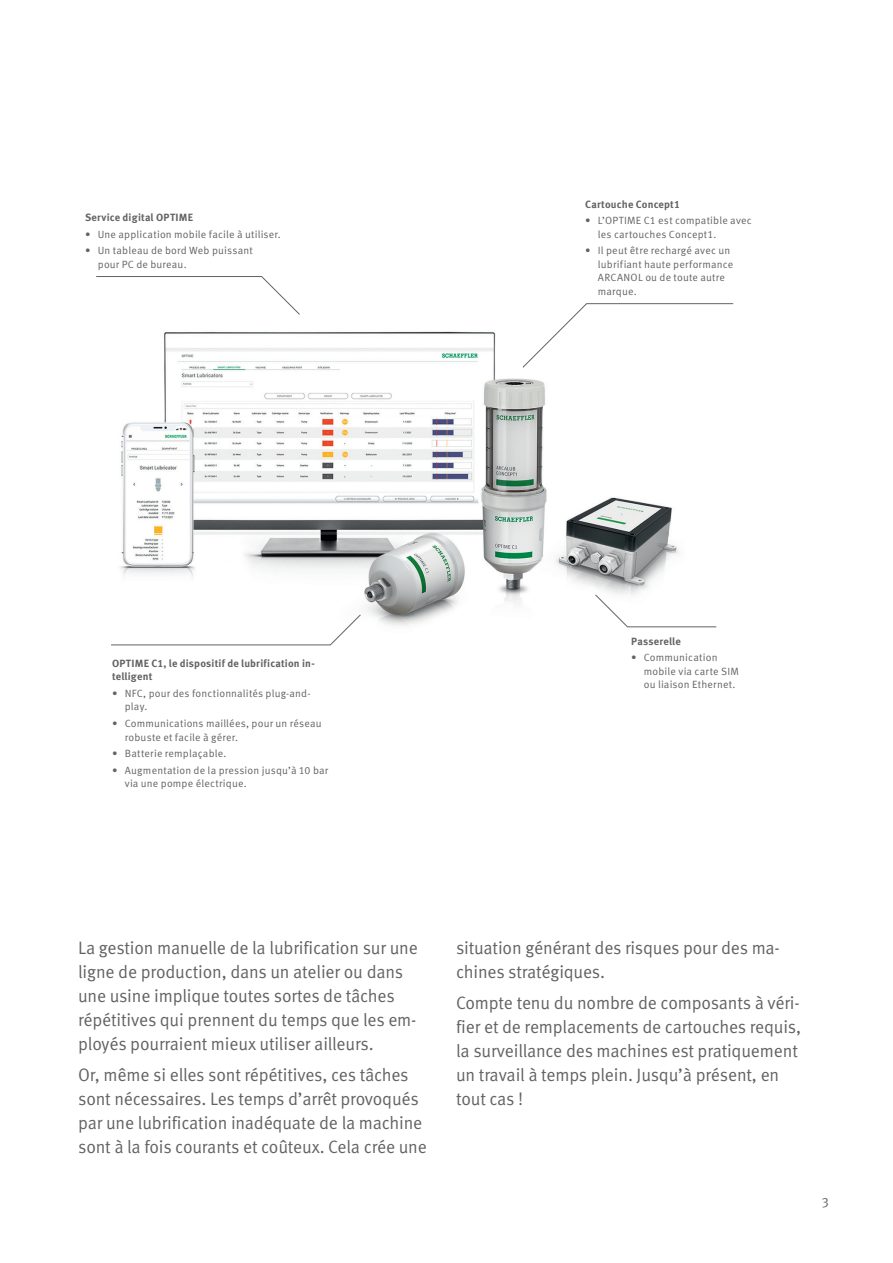
<style>
.page{position:relative;width:893px;height:1263px;background:#fff}
.page>*{position:absolute;margin:0;border:0;box-sizing:border-box;transform-origin:0 0}
.Subline__16pt_19pt{font:18px/24px "Schaeffler Meta";letter-spacing:-.01em;color:#636366}
.t1{font:13.5px "Schaeffler Meta";color:#636366}
.t2{font:10.5px/13.5px "Schaeffler Meta";letter-spacing:.015em;color:#636366}
.Caption_1__7pt_9pt{font:700 10.5px/13.5px "Schaeffler Meta";letter-spacing:.015em;color:#636366}
</style>
<div class="page">
<img style="left:120px;top:331px;width:585px;height:297px">
<svg style="left:111px;top:614px;width:250px;height:31px"></svg>
<svg style="left:595px;top:594px;width:122px;height:33px"></svg>
<svg style="left:96px;top:276px;width:204px;height:39px"></svg>
<svg style="left:522px;top:303px;width:212px;height:65px"></svg>
<p class="Caption_1__7pt_9pt" style="left:85px;top:211px;width:110px">Service digital OPTIME</p>
<p class="t2" style="left:85px;top:227px;width:197px">• Une application mobile facile à utiliser.</p>
<p class="t2" style="left:98px;top:244px;width:156px;text-indent:-13px">• Un tableau de bord Web puissant pour PC de bureau.</p>
<p class="Caption_1__7pt_9pt" style="left:585px;top:197px;width:97px">Cartouche Concept1</p>
<p class="t2" style="left:598px;top:214px;width:155px;text-indent:-13px">• L’OPTIME C1 est compatible avec les cartouches Concept1.</p>
<p class="t2" style="left:598px;top:244px;width:137px;text-indent:-13px">• Il peut être rechargé avec un lubrifiant haute performance<br>ARCANOL ou de toute autre marque.</p>
<p class="Caption_1__7pt_9pt" style="left:112px;top:656px;width:204px">OPTIME C1, le dispositif de lubrification in&shy;telligent</p>
<p class="t2" style="left:125px;top:686px;width:187px;text-indent:-13px">• NFC, pour des fonctionnalités plug-and&shy;play.</p>
<p class="t2" style="left:125px;top:717px;width:198px;text-indent:-13px">• Communications maillées, pour un réseau robuste et facile à gérer.</p>
<p class="t2" style="left:112px;top:747px;width:116px">• Batterie remplaçable.</p>
<p class="t2" style="left:125px;top:764px;width:205px;text-indent:-13px">• Augmentation de la pression jusqu’à 10 bar via une pompe électrique.</p>
<p class="Caption_1__7pt_9pt" style="left:631px;top:634px;width:51px">Passerelle</p>
<p class="t2" style="left:644px;top:651px;width:97px;text-indent:-13px">• Communication mobile via carte SIM ou liaison Ethernet.</p>
<p class="Subline__16pt_19pt" style="left:78px;top:935px;width:341px">La gestion manuelle de la lubrification sur une ligne de production, dans un atelier ou dans une usine implique toutes sortes de tâches répétitives qui prennent du temps que les em&shy;ployés pourraient mieux utiliser ailleurs.</p>
<p class="Subline__16pt_19pt" style="left:78px;top:1063px;width:350px">Or, même si elles sont répétitives, ces tâches sont nécessaires. Les temps d’arrêt provoqués par une lubrification inadéquate de la machine sont à la fois courants et coûteux. Cela crée une</p>
<p class="Subline__16pt_19pt" style="left:456px;top:936px;width:325px">situation générant des risques pour des ma&shy;chines stratégiques.</p>
<p class="Subline__16pt_19pt" style="left:456px;top:991px;width:346px">Compte tenu du nombre de composants à véri&shy;fier et de remplacements de cartouches requis, la surveillance des machines est pratiquement un travail à temps plein. Jusqu’à présent, en tout cas !</p>
<p class="t1" style="left:821px;top:1194px;width:9px">3</p>
</div>
